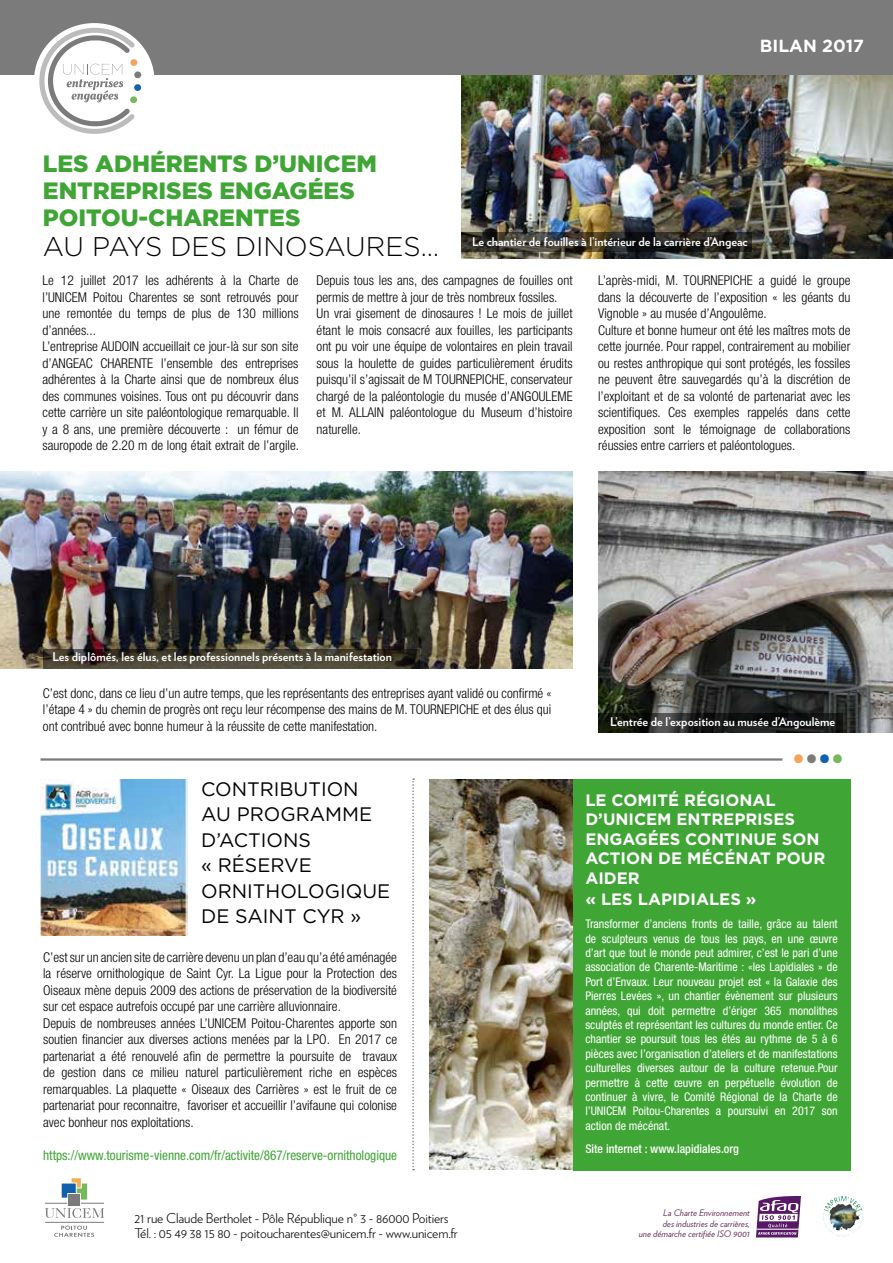
<style>
.page{position:relative;width:893px;height:1263px;background:#fff}
.page>*{position:absolute;margin:0;border:0;box-sizing:border-box;transform-origin:0 0}
.t1{font:33.3px "Minion Pro";color:#f6a458}
.t2{font:300 27px "Gotham";color:#000}
.t3{font:900 23.7px/26.7px "Gotham";color:#3fa535}
.t4{font:19.5px/25.5px "Gotham";color:#000}
.t5{font:700 17.55px "Gotham";color:#fff}
.t6{font:700 16.5px/19.5px "Gotham";color:#fff}
.t7{font:300 condensed 13.5px/16.5px "Helvetica Neue";color:#000}
.t8{font:300 13.5px/15px "Verlag";letter-spacing:-.01em;color:#000}
.t9{font:condensed 13.5px "Helvetica Neue";color:#3fa535}
.t10{font:condensed 12px/14.4px "Helvetica Neue";color:#fff;text-align:justify}
.t11{font:700 12px "Verlag";color:#fff}
.t12{font:500 condensed 12px "Helvetica Neue";color:#fff}
.t13{font:italic 9px/10.5px "Verlag";color:#6c355f;text-align:right}
.s1{color:#7c7b7b}
.s2{color:#1160ab}
.s3{color:#74b95b}
</style>
<div class="page">
<img style="left:461px;top:74px;width:432px;height:184px">
<div style="left:0;top:0;width:893px;height:74px;background:#7c7b7b"></div>
<div style="left:34px;top:23px;width:120px;height:115px;background:#fff;border-radius:50%"></div>
<div style="left:134px;top:84px;width:7px;height:7px;background:#1861aa;border-radius:3px"></div>
<div style="left:134px;top:71px;width:8px;height:7px;background:#7c7b7c;border-radius:3px"></div>
<svg style="left:39px;top:28px;width:99px;height:106px"></svg>
<svg style="left:756px;top:1196px;width:45px;height:41px"></svg>
<hr style="left:757px;top:1229px;width:41px;height:1px;background:#fff">
<img style="left:825px;top:1196px;width:33px;height:14px">
<svg style="left:461px;top:233px;width:290px;height:19px;background:#2f2c26"></svg>
<img style="left:429px;top:779px;width:144px;height:391px">
<img style="left:598px;top:472px;width:295px;height:260px">
<hr style="left:41px;top:758px;width:741px;height:3px;background:#7c7b7b">
<svg style="left:412px;top:778px;width:2px;height:392px"></svg>
<svg style="left:54px;top:1225px;width:40px;height:12px"></svg>
<hr style="left:45px;top:1222px;width:59px;height:1px;background:#7c7b7b">
<svg style="left:45px;top:1178px;width:59px;height:40px"></svg>
<div style="left:573px;top:779px;width:277px;height:391px;background:#3fa535"></div>
<img style="left:41px;top:779px;width:147px;height:156px">
<img style="left:0;top:472px;width:573px;height:197px">
<svg style="left:43px;top:650px;width:376px;height:19px;background:#453f31"></svg>
<svg style="left:598px;top:713px;width:245px;height:19px;background:#1a1c19"></svg>
<p class="t5" style="left:760px;top:36px;width:106px">BILAN 2017</p>
<h3 class="t3" style="left:43px;top:150px;width:335px">LES ADHÉRENTS D’UNICEM<br>ENTREPRISES ENGAGÉES<br>POITOU-CHARENTES</h3>
<h2 class="t2" style="left:43px;top:229px;width:398px">AU PAYS DES DINOSAURES…</h2>
<p class="t7" style="left:43px;top:272px;width:258px">Le 12 juillet 2017 les adhérents à la Charte de l’UNICEM Poitou Charentes se sont retrouvés pour une remontée du temps de plus de 130 millions d’années...<br>L’entreprise AUDOIN accueillait ce jour-là sur son site d’ANGEAC CHARENTE l’ensemble des entreprises adhérentes à la Charte ainsi que de nombreux élus des communes voisines. Tous ont pu découvrir dans cette carrière un site paléontologique remarquable. Il y a 8 ans, une première découverte : un fémur de sauropode de 2.20 m de long était extrait de l’argile.</p>
<p class="t7" style="left:317px;top:272px;width:258px">Depuis tous les ans, des campagnes de fouilles ont permis de mettre à jour de très nombreux fossiles.<br>Un vrai gisement de dinosaures ! Le mois de juillet étant le mois consacré aux fouilles, les participants ont pu voir une équipe de volontaires en plein travail sous la houlette de guides particulièrement érudits puisqu’il s’agissait de M TOURNEPICHE, conservateur chargé de la paléontologie du musée d’ANGOULEME et M. ALLAIN paléontologue du Museum d’histoire naturelle.</p>
<p class="t11" style="left:472px;top:232px;width:277px">Le chantier de fouilles à l’intérieur de la carrière d’Angeac</p>
<p class="t7" style="left:598px;top:272px;width:254px">L’après-midi, M. TOURNEPICHE a guidé le groupe dans la découverte de l’exposition « les géants du Vignoble » au musée d’Angoulême.<br>Culture et bonne humeur ont été les maîtres mots de cette journée. Pour rappel, contrairement au mobilier ou restes anthropique qui sont protégés, les fossiles ne peuvent être sauvegardés qu’à la discrétion de l’exploitant et de sa volonté de partenariat avec les scientifiques. Ces exemples rappelés dans cette exposition sont le témoignage de collaborations réussies entre carriers et paléontologues.</p>
<p class="t11" style="left:52px;top:647px;width:341px">Les diplômés, les élus, et les professionnels présents à la manifestation</p>
<p class="t7" style="left:43px;top:684px;width:510px;text-align:justify">C’est donc, dans ce lieu d’un autre temps, que les représentants des entreprises ayant validé ou confirmé « l’étape 4 » du chemin de progrès ont reçu leur récompense des mains de M. TOURNEPICHE et des élus qui ont contribué avec bonne humeur à la réussite de cette manifestation.</p>
<h3 class="t4" style="left:201px;top:775px;width:191px">CONTRIBUTION<br>AU PROGRAMME<br>D’ACTIONS<br>« RÉSERVE<br>ORNITHOLOGIQUE<br>DE SAINT CYR »</h3>
<p class="t7" style="left:43px;top:948px;width:355px">C’est sur un ancien site de carrière devenu un plan d’eau qu’a été aménagée la réserve ornithologique de Saint Cyr. La Ligue pour la Protection des Oiseaux mène depuis 2009 des actions de préservation de la biodiversité sur cet espace autrefois occupé par une carrière alluvionnaire.<br>Depuis de nombreuses années L’UNICEM Poitou-Charentes apporte son soutien financier aux diverses actions menées par la LPO. En 2017 ce partenariat a été renouvelé afin de permettre la poursuite de travaux de gestion dans ce milieu naturel particulièrement riche en espèces remarquables. La plaquette « Oiseaux des Carrières » est le fruit de ce partenariat pour reconnaitre, favoriser et accueillir l’avifaune qui colonise avec bonheur nos exploitations.</p>
<p class="t9" style="left:43px;top:1147px;width:356px">https://www.tourisme-vienne.com/fr/activite/867/reserve-ornithologique</p>
<p class="t8" style="left:134px;top:1210px;width:325px">21 rue Claude Bertholet - Pôle République n° 3 - 86000 Poitiers<br>Tél. : 05 49 38 15 80 - poitoucharentes@unicem.fr - www.unicem.fr</p>
<p class="t11" style="left:610px;top:712px;width:227px">L’entrée de l’exposition au musée d’Angoulème</p>
<h1 class="t1" style="left:792px;top:733px;width:53px">•<span class="s1">•</span><span class="s2">•</span><span class="s3">•</span></h1>
<p class="t6" style="left:585px;top:790px;width:241px">LE COMITÉ RÉGIONAL<br>D’UNICEM ENTREPRISES<br>ENGAGÉES CONTINUE SON<br>ACTION DE MÉCÉNAT POUR<br>AIDER</p>
<p class="t6" style="left:585px;top:889px;width:173px">« LES LAPIDIALES »</p>
<p class="t10" style="left:585px;top:917px;width:254px">Transformer d’anciens fronts de taille, grâce au talent de sculpteurs venus de tous les pays, en une œuvre d’art que tout le monde peut admirer, c’est le pari d’une association de Charente-Maritime : «les Lapidiales » de Port d’Envaux. Leur nouveau projet est « la Galaxie des Pierres Levées », un chantier évènement sur plusieurs années, qui doit permettre d’ériger 365 monolithes sculptés et représentant les cultures du monde entier. Ce chantier se poursuit tous les étés au rythme de 5 à 6 pièces avec l’organisation d’ateliers et de manifestations culturelles diverses autour de la culture retenue.Pour permettre à cette œuvre en perpétuelle évolution de continuer à vivre, le Comité Régional de la Charte de l’UNICEM Poitou-Charentes a poursuivi en 2017 son action de mécénat.</p>
<p class="t12" style="left:585px;top:1141px;width:155px">Site internet : www.lapidiales.org</p>
<p class="t13" style="left:639px;top:1207px;width:113px">La Charte Environnement<br>des industries de carrières,<br>une démarche certifiée ISO 9001</p>
</div>
